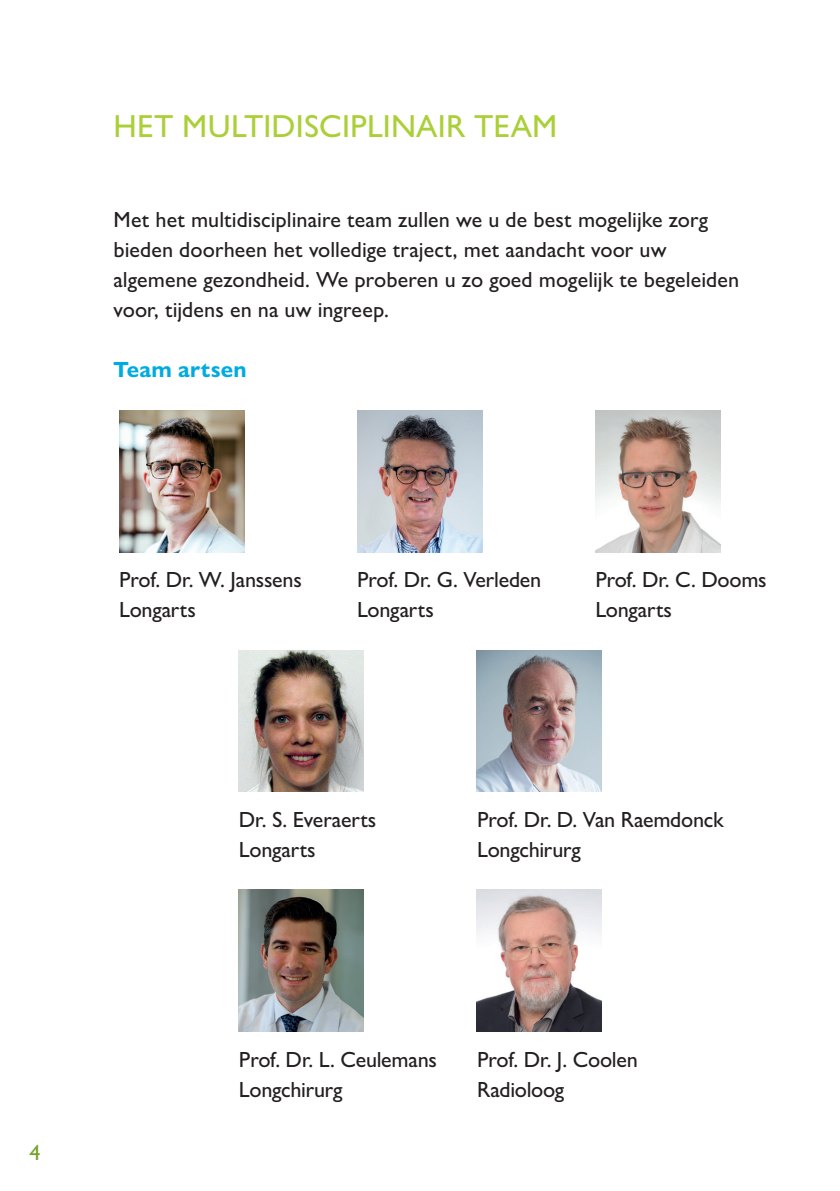
<style>
.page{position:relative;width:840px;height:1191px;background:#fff}
.page>*{position:absolute;margin:0;border:0;box-sizing:border-box;transform-origin:0 0}
.t1{font:500 32px "Gill Sans Nova";letter-spacing:.005em;color:#abcf38}
.t2{font:500 22px/30px "Gill Sans Nova";color:#231f20}
.t3{font:700 22px "Gill Sans Nova";letter-spacing:.015em;color:#00abe1}
.t4{font:500 22px "Gill Sans Nova";color:#78a22d}
</style>
<div class="page">
<img style="left:119px;top:411px;width:125px;height:141px">
<img style="left:238px;top:650px;width:125px;height:142px">
<img style="left:238px;top:889px;width:125px;height:142px">
<img style="left:357px;top:411px;width:125px;height:141px">
<img style="left:595px;top:411px;width:125px;height:141px">
<img style="left:476px;top:650px;width:125px;height:142px">
<img style="left:476px;top:889px;width:125px;height:142px">
<h1 class="t1" style="left:113px;top:106px;width:445px">HET MULTIDISCIPLINAIR TEAM</h1>
<p class="t2" style="left:113px;top:204px;width:626px">Met het multidisciplinaire team zullen we u de best mogelijke zorg bieden doorheen het volledige traject, met aandacht voor uw algemene gezondheid. We proberen u zo goed mogelijk te begeleiden voor, tijdens en na uw ingreep.</p>
<p class="t3" style="left:113px;top:356px;width:134px">Team artsen</p>
<p class="t4" style="left:29px;top:1138px;width:13px">4</p>
<p class="t2" style="left:119px;top:564px;width:184px">Prof. Dr. W. Janssens</p>
<p class="t2" style="left:357px;top:564px;width:186px">Prof. Dr. G. Verleden</p>
<p class="t2" style="left:595px;top:564px;width:173px">Prof. Dr. C. Dooms</p>
<p class="t2" style="left:119px;top:594px;width:78px">Longarts</p>
<p class="t2" style="left:357px;top:594px;width:78px">Longarts</p>
<p class="t2" style="left:595px;top:594px;width:78px">Longarts</p>
<p class="t2" style="left:239px;top:804px;width:139px">Dr. S. Everaerts</p>
<p class="t2" style="left:477px;top:804px;width:248px">Prof. Dr. D. Van Raemdonck</p>
<p class="t2" style="left:239px;top:834px;width:78px">Longarts</p>
<p class="t2" style="left:477px;top:834px;width:105px">Longchirurg</p>
<p class="t2" style="left:239px;top:1044px;width:199px">Prof. Dr. L. Ceulemans</p>
<p class="t2" style="left:477px;top:1044px;width:162px">Prof. Dr. J. Coolen</p>
<p class="t2" style="left:239px;top:1074px;width:105px">Longchirurg</p>
<p class="t2" style="left:477px;top:1074px;width:89px">Radioloog</p>
</div>
